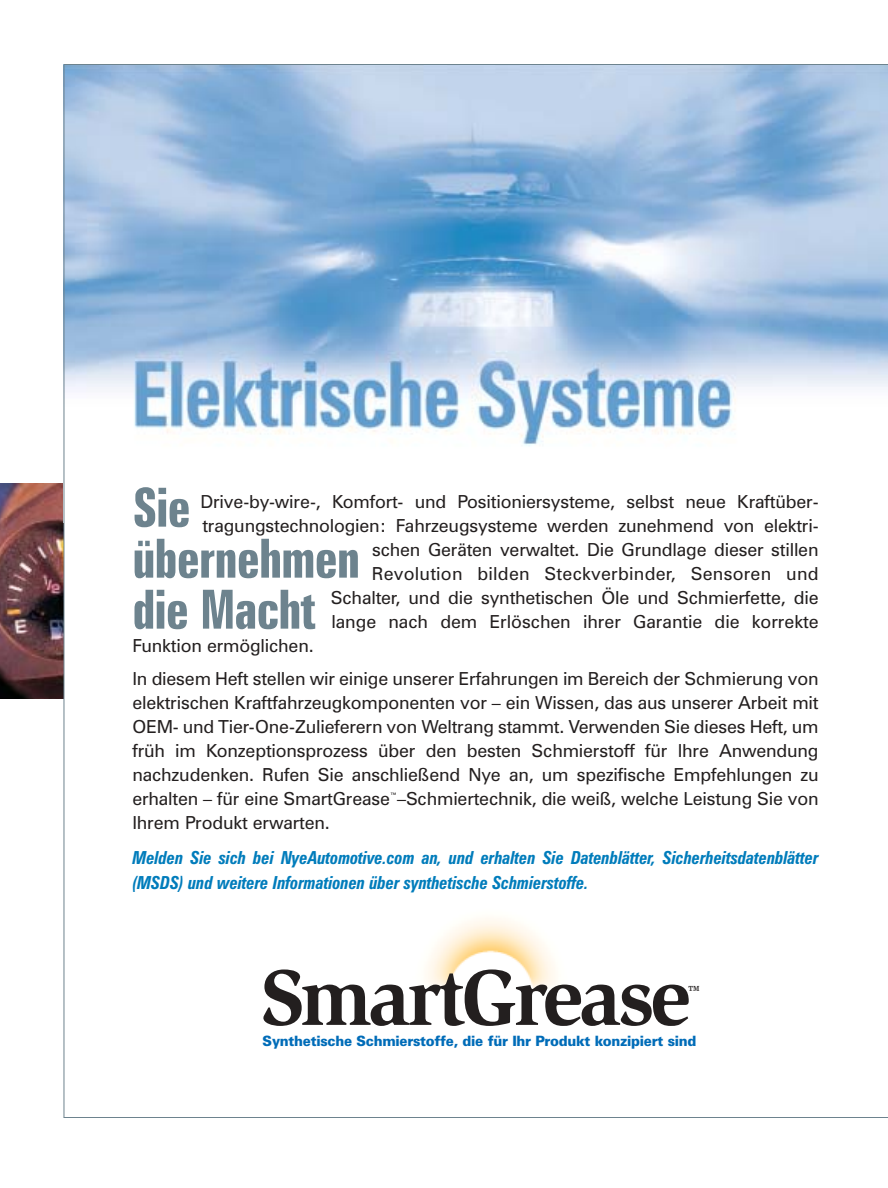
<style>
.page{position:relative;width:888px;height:1188px;background:#fff}
.page>*{position:absolute;margin:0;border:0;box-sizing:border-box;transform-origin:0 0}
.t1{font:700 81.15px "Slimbach";letter-spacing:-.045em;color:#231f1f}
.t2{font:700 extra-condensed 54px/51px "Zurich BT";letter-spacing:-.02em;color:#6d838e}
.t3{font:18px/24px "Zurich BT";letter-spacing:-.01em;color:#231f1f;text-align:justify}
.t4{font:italic 700 condensed 18px/25.5px "Zurich BT";letter-spacing:-.01em;color:#007cbb;scale:.93 1}
.t5{font:18px "Zurich BT";letter-spacing:.01em;color:#231f1f}
.t6{font:700 18px "Slimbach";color:#231f1f}
.t7{font:900 14.25px "Zurich BT";letter-spacing:-.02em;color:#006cb8;scale:.95 1}
</style>
<div class="page">
<img style="left:0;top:483px;width:64px;height:216px">
<img style="left:65px;top:65px;width:823px;height:382px">
<hr style="left:64px;top:64px;width:824px;height:1px;background:#6d838e">
<hr style="left:64px;top:64px;width:1px;height:1054px;background:#6d838e">
<hr style="left:64px;top:1117px;width:824px;height:1px;background:#6d838e">
<img style="left:425px;top:918px;width:131px;height:70px">
<h2 class="t2" style="left:132px;top:487px;width:229px">Sie übernehmen die Macht</h2>
<p class="t3" style="left:200px;top:492px;width:620px">Drive-by-wire-, Komfort- und Positioniersysteme, selbst neue Kraftüber-</p>
<p class="t3" style="left:202px;top:516px;width:618px">tragungstechnologien: Fahrzeugsysteme werden zunehmend von elektri-</p>
<p class="t3" style="left:372px;top:540px;width:448px">schen Geräten verwaltet. Die Grundlage dieser stillen</p>
<p class="t5" style="left:372px;top:567px;width:448px">Revolution bilden Steckverbinder, Sensoren und</p>
<p class="t3" style="left:331px;top:588px;width:489px">Schalter, und die synthetischen Öle und Schmierfette, die</p>
<p class="t3" style="left:331px;top:612px;width:489px">lange nach dem Erlöschen ihrer Garantie die korrekte</p>
<p class="t3" style="left:132px;top:636px;width:183px">Funktion ermöglichen.</p>
<p class="t3" style="left:132px;top:669px;width:688px">In diesem Heft stellen wir einige unserer Erfahrungen im Bereich der Schmierung von elektrischen Kraftfahrzeugkomponenten vor – ein Wissen, das aus unserer Arbeit mit OEM- und Tier-One-Zulieferern von Weltrang stammt. Verwenden Sie dieses Heft, um früh im Konzeptionsprozess über den besten Schmierstoff für Ihre Anwendung nachzudenken. Rufen Sie anschließend Nye an, um spezifische Empfehlungen zu erhalten – für eine SmartGrease<sup>™</sup>–Schmiertechnik, die weiß, welche Leistung Sie von Ihrem Produkt erwarten.</p>
<p class="t4" style="left:132px;top:847px;width:739px">Melden Sie sich bei NyeAutomotive.com an, und erhalten Sie Datenblätter, Sicherheitsdatenblätter (MSDS) und weitere Informationen über synthetische Schmierstoffe.</p>
<h1 class="t1" style="left:261px;top:966px;width:431px">SmartGrease</h1>
<p class="t6" style="left:688px;top:985px;width:12px">™</p>
<p class="t7" style="left:263px;top:1036px;width:458px">Synthetische Schmierstoffe, die für Ihr Produkt konzipiert sind</p>
</div>
